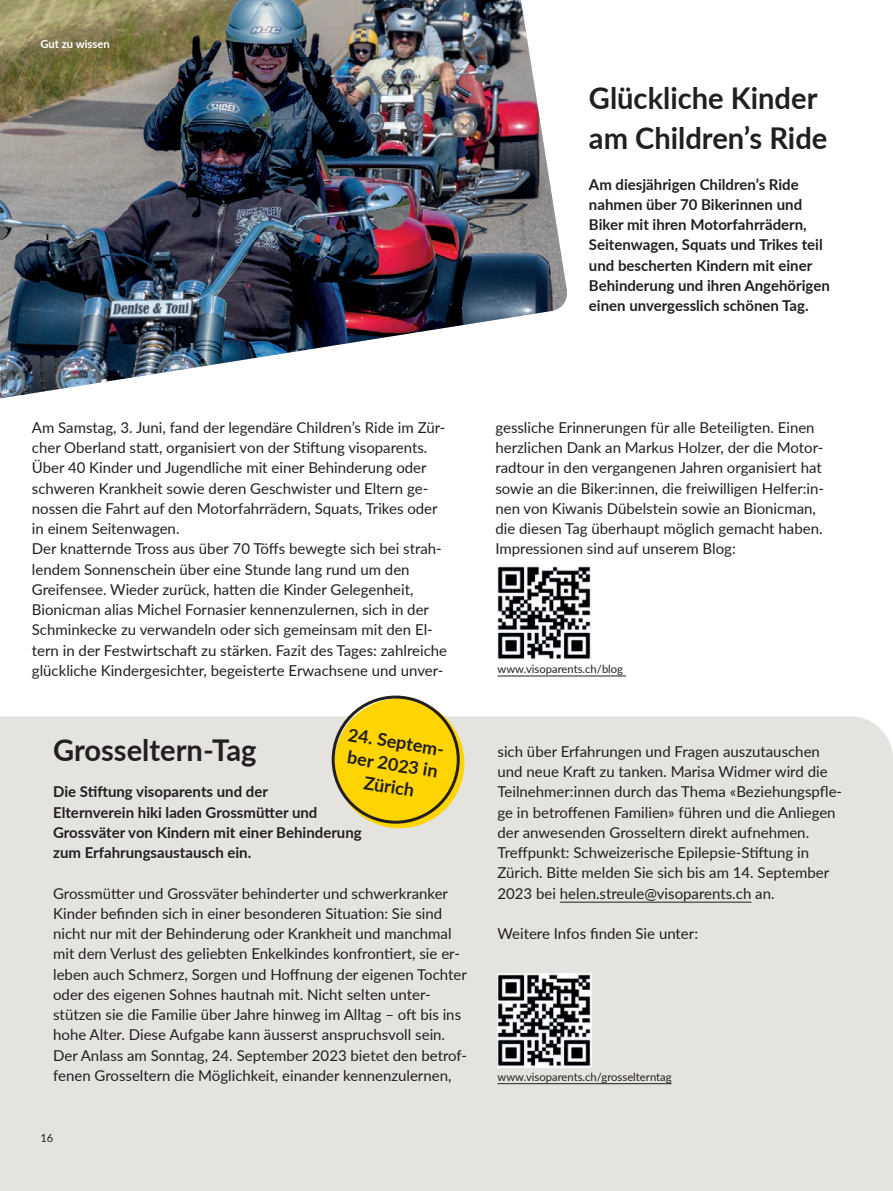
<style>
.page{position:relative;width:893px;height:1191px;background:#fff}
.page>*{position:absolute;margin:0;border:0;box-sizing:border-box;transform-origin:0 0}
.t1{font:700 30px/40.5px "Lato";color:#231f20}
.t2{font:700 18px "Lato";color:#231f20}
.t3{font:15px/20.2px "Lato";color:#231f20}
.t4{font:700 15px/20.2px "Lato";color:#231f20}
.t5{font:11.25px "Lato";color:#231f20}
.t6{font:700 11.25px "Lato";color:#fff}
</style>
<div class="page">
<div style="left:0;top:716px;width:893px;height:475px;background:#e5e3e0"></div>
<hr style="left:560px;top:901px;width:191px;height:1px;background:#231f20">
<div style="left:334px;top:698px;width:130px;height:130px;background:#fed503;border-radius:50%"></div>
<div style="left:332px;top:695px;width:128px;height:128px;border:3px solid #231f20;border-radius:50%"></div>
<img style="left:0;top:0;width:567px;height:398px">
<hr style="left:497px;top:675px;width:129px;height:1px;background:#231f20">
<img style="left:497px;top:566px;width:94px;height:93px">
<hr style="left:497px;top:1083px;width:175px;height:1px;background:#231f20">
<img style="left:497px;top:973px;width:94px;height:94px">
<p class="t6" style="left:40px;top:35px;width:71px">Gut zu wissen</p>
<h1 class="t1" style="left:589px;top:76px;width:240px">Glückliche Kinder am Children’s Ride</h1>
<p class="t4" style="left:589px;top:173px;width:242px">Am diesjährigen Children’s Ride nahmen über 70 Bikerinnen und Biker mit ihren Motorfahrrädern, Seitenwagen, Squats und Trikes teil und bescherten Kindern mit einer Behinderung und ihren Angehörigen einen unvergesslich schönen Tag.</p>
<p class="t3" style="left:32px;top:416px;width:417px">Am Samstag, 3. Juni, fand der legendäre Children’s Ride im Zür&shy;cher Oberland statt, organisiert von der Stiftung visoparents.<br>Über 40 Kinder und Jugendliche mit einer Behinderung oder schweren Krankheit sowie deren Geschwister und Eltern ge&shy;nossen die Fahrt auf den Motorfahrrädern, Squats, Trikes oder in einem Seitenwagen.<br>Der knatternde Tross aus über 70 Töffs bewegte sich bei strah&shy;lendem Sonnenschein über eine Stunde lang rund um den Greifensee. Wieder zurück, hatten die Kinder Gelegenheit, Bionicman alias Michel Fornasier kennenzulernen, sich in der Schminkecke zu verwandeln oder sich gemeinsam mit den El&shy;tern in der Festwirtschaft zu stärken. Fazit des Tages: zahlreiche glückliche Kindergesichter, begeisterte Erwachsene und unver-</p>
<p class="t3" style="left:495px;top:416px;width:330px">gessliche Erinnerungen für alle Beteiligten. Einen herzlichen Dank an Markus Holzer, der die Motor&shy;radtour in den vergangenen Jahren organisiert hat sowie an die Biker:innen, die freiwilligen Helfer:in&shy;nen von Kiwanis Dübelstein sowie an Bionicman, die diesen Tag überhaupt möglich gemacht haben.<br>Impressionen sind auf unserem Blog:</p>
<p class="t5" style="left:497px;top:661px;width:127px">www.visoparents.ch/blog</p>
<p class="t2" style="left:350px;top:721px;width:110px;rotate:9deg">24. Septem-</p>
<h1 class="t1" style="left:53px;top:728px;width:205px">Grosseltern-Tag</h1>
<p class="t4" style="left:53px;top:781px;width:310px">Die Stiftung visoparents und der<br>Elternverein hiki laden Grossmütter und Grossväter von Kindern mit einer Behinderung zum Erfahrungsaustausch ein.</p>
<p class="t3" style="left:53px;top:882px;width:415px">Grossmütter und Grossväter behinderter und schwerkranker Kinder befinden sich in einer besonderen Situation: Sie sind nicht nur mit der Behinderung oder Krankheit und manchmal mit dem Verlust des geliebten Enkelkindes konfrontiert, sie er&shy;leben auch Schmerz, Sorgen und Hoffnung der eigenen Tochter oder des eigenen Sohnes hautnah mit. Nicht selten unter&shy;stützen sie die Familie über Jahre hinweg im Alltag – oft bis ins hohe Alter. Diese Aufgabe kann äusserst anspruchsvoll sein.<br>Der Anlass am Sonntag, 24. September 2023 bietet den betrof&shy;fenen Grosseltern die Möglichkeit, einander kennenzulernen,</p>
<p class="t2" style="left:350px;top:744px;width:93px;rotate:9deg">ber 2023 in</p>
<p class="t2" style="left:366px;top:769px;width:52px;rotate:9deg">Zürich</p>
<p class="t5" style="left:40px;top:1129px;width:15px">16</p>
<p class="t3" style="left:497px;top:740px;width:346px">sich über Erfahrungen und Fragen auszutauschen und neue Kraft zu tanken. Marisa Widmer wird die Teilnehmer:innen durch das Thema «Beziehungspfle&shy;ge in betroffenen Familien» führen und die Anliegen der anwesenden Grosseltern direkt aufnehmen.<br>Treffpunkt: Schweizerische Epilepsie-Stiftung in Zürich. Bitte melden Sie sich bis am 14. September 2023 bei helen.streule@visoparents.ch an.</p>
<p class="t3" style="left:497px;top:923px;width:202px">Weitere Infos finden Sie unter:</p>
<p class="t5" style="left:497px;top:1069px;width:176px">www.visoparents.ch/grosselterntag</p>
</div>
